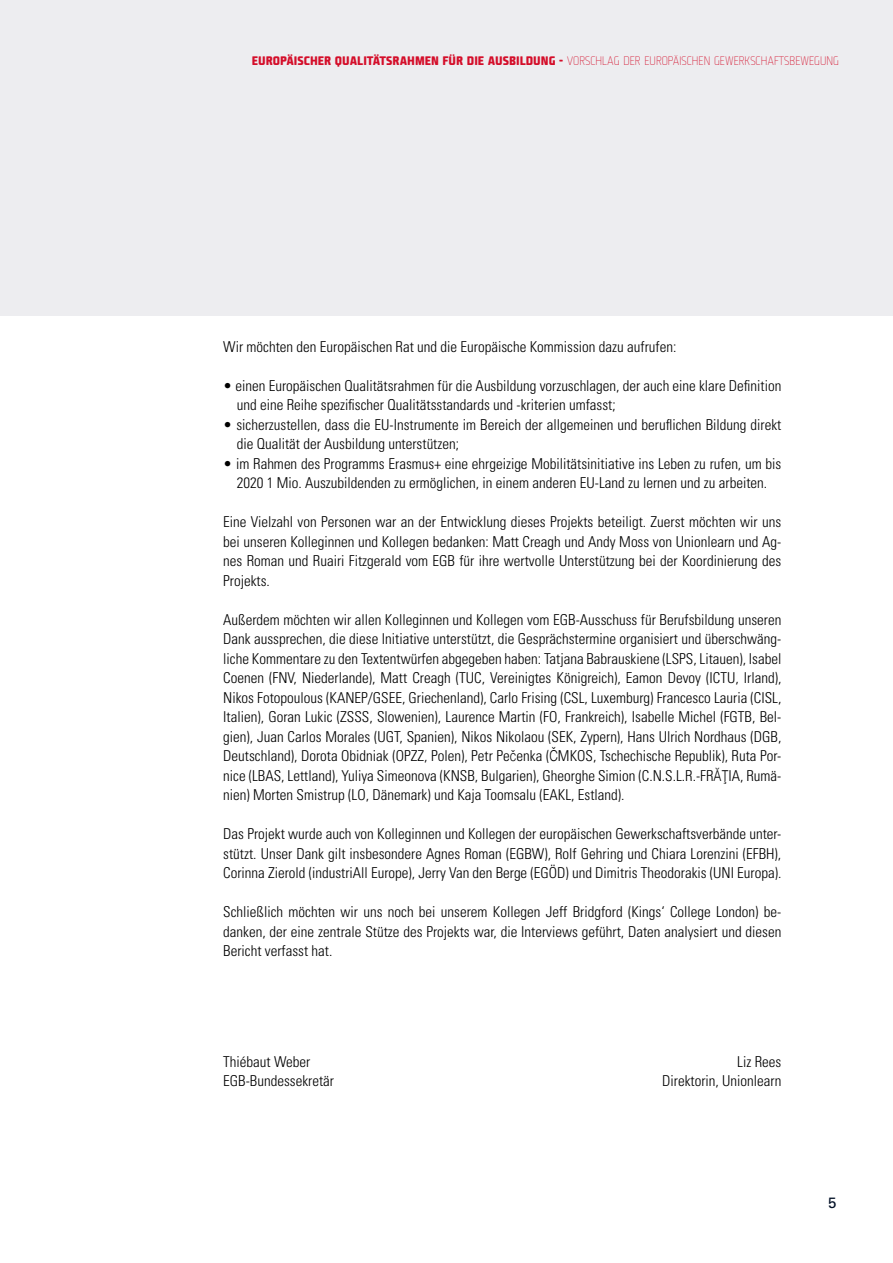
<style>
.page{position:relative;width:893px;height:1263px;background:#fff}
.page>*{position:absolute;margin:0;border:0;box-sizing:border-box;transform-origin:0 0}
.t1{font:300 condensed 15px/19.5px "Univers";color:#000;text-align:justify}
.t2{font:15px "Univers";color:#000f25}
.t3{font:12px "Fishmonger";color:#d40e2a}
.s1{font-family:"Fishmonger MB"}
.s2{font-family:"Helvetica";font-stretch:normal}
</style>
<div class="page">
<div style="left:0;top:0;width:893px;height:316px;background:#ededf0"></div>
<p class="t3" style="left:252px;top:54px;width:589px"><span class="s1">EUROPÄISCHER QUALITÄTSRAHMEN FÜR DIE AUSBILDUNG -</span> VORSCHLAG DER EUROPÄISCHEN GEWERKSCHAFTSBEWEGUNG</p>
<p class="t1" style="left:223px;top:337px;width:455px">Wir möchten den Europäischen Rat und die Europäische Kommission dazu aufrufen:</p>
<p class="t1" style="left:237px;top:376px;width:546px;text-indent:-14px">• einen Europäischen Qualitätsrahmen für die Ausbildung vorzuschlagen, der auch eine klare Definition und eine Reihe spezifischer Qualitätsstandards und -kriterien umfasst;</p>
<p class="t1" style="left:237px;top:415px;width:546px;text-indent:-14px">• sicherzustellen, dass die EU-Instrumente im Bereich der allgemeinen und beruflichen Bildung direkt die Qualität der Ausbildung unterstützen;</p>
<p class="t1" style="left:223px;top:454px;width:560px;text-align:center">• im Rahmen des Programms Erasmus+ eine ehrgeizige Mobilitätsinitiative ins Leben zu rufen, um bis<br>2020 1 Mio. Auszubildenden zu ermöglichen, in einem anderen EU-Land zu lernen und zu arbeiten.</p>
<p class="t1" style="left:223px;top:512px;width:560px">Eine Vielzahl von Personen war an der Entwicklung dieses Projekts beteiligt. Zuerst möchten wir uns bei unseren Kolleginnen und Kollegen bedanken: Matt Creagh und Andy Moss von Unionlearn und Ag&shy;nes Roman und Ruairi Fitzgerald vom EGB für ihre wertvolle Unterstützung bei der Koordinierung des Projekts.</p>
<p class="t1" style="left:223px;top:610px;width:560px">Außerdem möchten wir allen Kolleginnen und Kollegen vom EGB-Ausschuss für Berufsbildung unseren Dank aussprechen, die diese Initiative unterstützt, die Gesprächstermine organisiert und überschwäng&shy;liche Kommentare zu den Textentwürfen abgegeben haben: Tatjana Babrauskiene (LSPS, Litauen), Isabel Coenen (FNV, Niederlande), Matt Creagh (TUC, Vereinigtes Königreich), Eamon Devoy (ICTU, Irland), Nikos Fotopoulous (KANEP/GSEE, Griechenland), Carlo Frising (CSL, Luxemburg) Francesco Lauria (CISL, Italien), Goran Lukic (ZSSS, Slowenien), Laurence Martin (FO, Frankreich), Isabelle Michel (FGTB, Bel&shy;gien), Juan Carlos Morales (UGT, Spanien), Nikos Nikolaou (SEK, Zypern), Hans Ulrich Nordhaus (DGB, Deutschland), Dorota Obidniak (OPZZ, Polen), Petr Pe<span class="s2">č</span>enka (<span class="s2">Č</span>MKOS, Tschechische Republik), Ruta Por&shy;nice (LBAS, Lettland), Yuliya Simeonova (KNSB, Bulgarien), Gheorghe Simion (C.N.S.L.R.-FR<span class="s2">ĂŢ</span>IA, Rumä&shy;nien) Morten Smistrup (LO, Dänemark) und Kaja Toomsalu (EAKL, Estland).</p>
<p class="t1" style="left:223px;top:824px;width:560px">Das Projekt wurde auch von Kolleginnen und Kollegen der europäischen Gewerkschaftsverbände unter&shy;stützt. Unser Dank gilt insbesondere Agnes Roman (EGBW), Rolf Gehring und Chiara Lorenzini (EFBH), Corinna Zierold (industriAll Europe), Jerry Van den Berge (EGÖD) und Dimitris Theodorakis (UNI Europa).</p>
<p class="t1" style="left:223px;top:902px;width:560px">Schließlich möchten wir uns noch bei unserem Kollegen Jeff Bridgford (Kings‘ College London) be&shy;danken, der eine zentrale Stütze des Projekts war, die Interviews geführt, Daten analysiert und diesen Bericht verfasst hat.</p>
<p class="t1" style="left:223px;top:1051px;width:112px">Thiébaut Weber<br>EGB-Bundessekretär</p>
<p class="t1" style="left:662px;top:1051px;width:121px;text-align:right">Liz Rees<br>Direktorin, Unionlearn</p>
<p class="t2" style="left:828px;top:1194px;width:10px">5</p>
</div>
